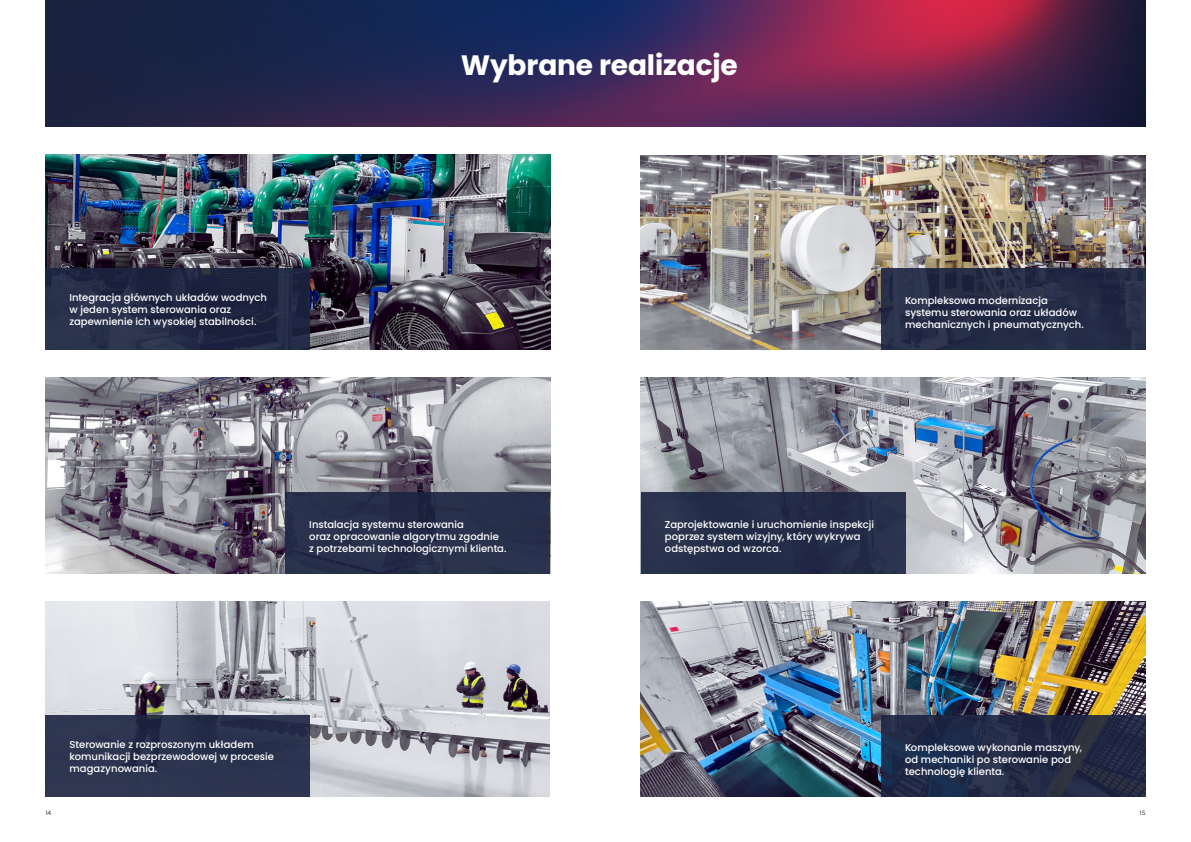
<style>
.page{position:relative;width:1191px;height:842px;background:#fff}
.page>*{position:absolute;margin:0;border:0;box-sizing:border-box;transform-origin:0 0}
.t1{font:700 28px "Poppins";letter-spacing:-.005em;color:#fff}
.t2{font:500 10px/12px "Poppins";color:#fff}
.t3{font:300 7px "Karla";color:#000}
</style>
<div class="page">
<img style="left:45px;top:378px;width:505px;height:195px">
<div style="left:285px;top:492px;width:265px;height:81px;background:#28304b"></div>
<img style="left:45px;top:0;width:1100px;height:127px">
<img style="left:45px;top:154px;width:505px;height:196px">
<div style="left:45px;top:269px;width:265px;height:81px;background:#1b2441"></div>
<img style="left:45px;top:601px;width:505px;height:196px">
<div style="left:45px;top:715px;width:265px;height:82px;background:linear-gradient(to bottom,#272f4a,#2e3651)"></div>
<img style="left:641px;top:156px;width:504px;height:194px">
<img style="left:641px;top:601px;width:504px;height:196px">
<svg style="left:881px;top:715px;width:264px;height:82px;background:#212a45"></svg>
<div style="left:881px;top:269px;width:264px;height:81px;background:#242c46"></div>
<img style="left:641px;top:378px;width:504px;height:195px">
<div style="left:641px;top:492px;width:264px;height:81px;background:#252d48"></div>
<h1 class="t1" style="left:461px;top:49px;width:278px">Wybrane realizacje</h1>
<p class="t2" style="left:69px;top:292px;width:199px">Integracja głównych układów wodnych w jeden system sterowania oraz zapewnienie ich wysokiej stabilności.</p>
<p class="t2" style="left:309px;top:518px;width:199px">Instalacja systemu sterowania<br>oraz opracowanie algorytmu zgodnie<br>z potrzebami technologicznymi klienta.</p>
<p class="t2" style="left:69px;top:738px;width:206px">Sterowanie z rozproszonym układem komunikacji bezprzewodowej w procesie magazynowania.</p>
<p class="t2" style="left:905px;top:295px;width:180px">Kompleksowa modernizacja systemu sterowania oraz układów mechanicznych i pneumatycznych.</p>
<p class="t2" style="left:665px;top:518px;width:211px">Zaprojektowanie i uruchomienie inspekcji poprzez system wizyjny, który wykrywa odstępstwa od wzorca.</p>
<p class="t2" style="left:905px;top:741px;width:178px">Kompleksowe wykonanie maszyny, od mechaniki po sterowanie pod technologię klienta.</p>
<p class="t3" style="left:45px;top:808px;width:8px">14</p>
<p class="t3" style="left:1139px;top:808px;width:8px">15</p>
</div>
